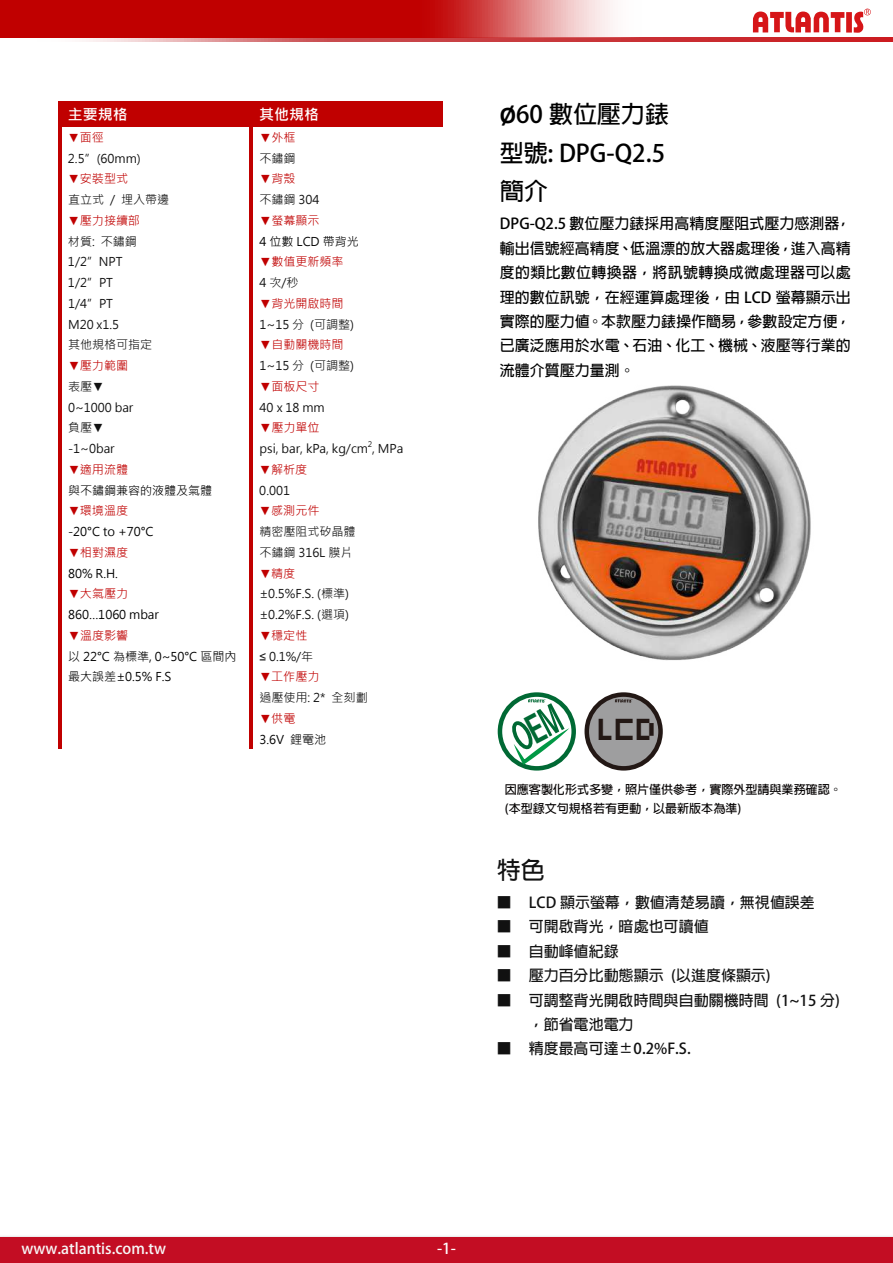
<style>
.page{position:relative;width:893px;height:1263px;background:#fff}
.page>*{position:absolute;margin:0;border:0;box-sizing:border-box;transform-origin:0 0}
.t1{font:33.9px "hooge 05 55 Cyr 2";color:#231815}
.t2{font:700 24px/39px "Adobe Fan Heiti Std";color:#000}
.t3{font:700 24px "Adobe Fan Heiti Std";color:#111}
.t4{font:700 15px/24.5px "Adobe Fan Heiti Std";color:#000;text-align:justify}
.t5{font:700 15px/24.3px "Adobe Fan Heiti Std";color:#111}
.t6{font:700 15px "Adobe Fan Heiti Std";color:#f7f7f7}
.t7{font:700 15px "Microsoft Jheng Hei";color:#fff}
.t8{font:700 15px "Adobe Fan Heiti Std";color:#fff}
.t9{font:700 12.15px/19.5px "Adobe Fan Heiti Std";color:#040000}
.t10{font:12px/20.7px "Microsoft Jheng Hei";color:#111}
.t11{font:12px "Microsoft Jheng Hei";color:#c00000}
.t12{font:12px/20.7px "Microsoft Jheng Hei";color:#000}
.t13{font:7.5px "Microsoft Jheng Hei";color:#111}
.s1{color:#c00000}
.s2{font-family:"Arial"}
.s3{font-family:"Calibri"}
</style>
<div class="page">
<div style="left:587px;top:694px;width:73px;height:74px;background:#9e9e9f;border-radius:50%"></div>
<div style="left:584px;top:692px;width:79px;height:78px;border:4px solid #231815;border-radius:50%"></div>
<svg style="left:615px;top:699px;width:17px;height:4px"></svg>
<div style="left:498px;top:692px;width:78px;height:78px;border:4px solid #006934;border-radius:50%"></div>
<img style="left:538px;top:385px;width:273px;height:276px">
<div style="left:0;top:1237px;width:893px;height:26px;background:#c30d23"></div>
<svg style="left:753px;top:9px;width:118px;height:24px"></svg>
<svg style="left:86px;top:38px;width:807px;height:3px;background:#d05457"></svg>
<svg style="left:0;top:0;width:662px;height:38px;background:#cc3434"></svg>
<div style="left:61px;top:101px;width:7px;height:26px;background:#c00000"></div>
<div style="left:243px;top:101px;width:7px;height:26px;background:#c00000"></div>
<div style="left:68px;top:101px;width:175px;height:26px;background:#c00000"></div>
<div style="left:253px;top:101px;width:6px;height:26px;background:#c00000"></div>
<div style="left:434px;top:101px;width:9px;height:26px;background:#c00000"></div>
<div style="left:259px;top:101px;width:175px;height:26px;background:#c00000"></div>
<hr style="left:58px;top:101px;width:3px;height:26px;background:#c00000">
<hr style="left:250px;top:101px;width:3px;height:26px;background:#c00000">
<hr style="left:58px;top:127px;width:3px;height:622px;background:#c00000">
<hr style="left:250px;top:127px;width:3px;height:622px;background:#c00000">
<svg style="left:508px;top:699px;width:61px;height:66px"></svg>
<p class="t7" style="left:68px;top:105px;width:61px">主要規格</p>
<p class="t7" style="left:259px;top:105px;width:61px">其他規格</p>
<p class="t11" style="left:68px;top:130px;width:38px">▼面徑</p>
<p class="t10" style="left:68px;top:148px;width:74px">2.5”(60mm)</p>
<p class="t11" style="left:68px;top:171px;width:62px">▼安裝型式</p>
<p class="t10" style="left:68px;top:189px;width:103px">直立式 / 埋入帶邊</p>
<p class="t11" style="left:68px;top:213px;width:74px">▼壓力接續部</p>
<p class="t10" style="left:68px;top:231px;width:86px">材質: 不鏽鋼<br>1/2”NPT<br>1/2”PT<br>1/4”PT<br>M20 x1.5<br>其他規格可指定</p>
<p class="t11" style="left:68px;top:358px;width:62px">▼壓力範圍</p>
<p class="t10" style="left:68px;top:376px;width:67px">表壓▼<br>0~1000 bar負壓▼ -1~0bar</p>
<p class="t11" style="left:68px;top:462px;width:62px">▼適用流體</p>
<p class="t12" style="left:68px;top:480px;width:146px">與不鏽鋼兼容的液體及氣體</p>
<p class="t11" style="left:68px;top:503px;width:62px">▼環境溫度</p>
<p class="t12" style="left:68px;top:521px;width:87px">-20°C to +70°C</p>
<p class="t11" style="left:68px;top:545px;width:62px">▼相對濕度</p>
<p class="t12" style="left:68px;top:563px;width:51px">80% R.H.</p>
<p class="t11" style="left:68px;top:586px;width:62px">▼大氣壓力</p>
<p class="t12" style="left:68px;top:604px;width:92px">860…1060 mbar</p>
<p class="t11" style="left:68px;top:628px;width:62px">▼溫度影響</p>
<p class="t12" style="left:68px;top:646px;width:170px">以 22°C 為標準, 0~50°C 區間內最大誤差±0.5% F.S</p>
<p class="t11" style="left:259px;top:130px;width:38px">▼外框</p>
<p class="t10" style="left:259px;top:148px;width:38px">不鏽鋼</p>
<p class="t11" style="left:259px;top:171px;width:38px">▼背殼</p>
<p class="t10" style="left:259px;top:189px;width:62px">不鏽鋼 304</p>
<p class="t11" style="left:259px;top:213px;width:62px">▼螢幕顯示</p>
<p class="t12" style="left:259px;top:231px;width:101px">4 位數 LCD 帶背光</p>
<p class="t11" style="left:259px;top:254px;width:86px">▼數值更新頻率</p>
<p class="t10" style="left:259px;top:272px;width:41px">4 次/秒</p>
<p class="t11" style="left:259px;top:296px;width:86px">▼背光開啟時間</p>
<p class="t10" style="left:260px;top:314px;width:96px">1~15 分 (可調整)</p>
<p class="t11" style="left:260px;top:337px;width:86px">▼自動關機時間</p>
<p class="t10" style="left:260px;top:355px;width:96px">1~15 分 (可調整)</p>
<p class="t11" style="left:260px;top:379px;width:62px">▼面板尺寸</p>
<p class="t10" style="left:260px;top:397px;width:67px">40 x 18 mm</p>
<p class="t11" style="left:260px;top:421px;width:62px">▼壓力單位</p>
<p class="t10" style="left:260px;top:438px;width:145px">psi, bar, kPa, kg/cm , MPa</p>
<p class="t13" style="left:368px;top:440px;width:6px">2</p>
<p class="t11" style="left:259px;top:462px;width:50px">▼解析度</p>
<p class="t10" style="left:259px;top:480px;width:32px">0.001</p>
<p class="t11" style="left:259px;top:503px;width:62px">▼感測元件</p>
<p class="t10" style="left:259px;top:521px;width:98px">精密壓阻式矽晶體不鏽鋼 316L 膜片</p>
<p class="t11" style="left:259px;top:566px;width:38px">▼精度</p>
<p class="t10" style="left:259px;top:584px;width:91px">±0.5%F.S. (標準) ±0.2%F.S. (選項)</p>
<p class="t10" style="left:259px;top:625px;width:56px"><span class="s1">▼穩定性</span><span class="s2">≤</span> 0.1%/年</p>
<p class="t11" style="left:259px;top:669px;width:62px">▼工作壓力</p>
<p class="t10" style="left:259px;top:687px;width:110px">過壓使用: 2* 全刻劃</p>
<p class="t11" style="left:259px;top:711px;width:38px">▼供電</p>
<p class="t12" style="left:259px;top:729px;width:68px">3.6V 鋰電池</p>
<h2 class="t2" style="left:500px;top:95px;width:171px"><span class="s3">Ø</span>60 數位壓力錶型號: DPG-Q2.5簡介</h2>
<p class="t4" style="left:500px;top:212px;width:352px">DPG-Q2.5 數位壓力錶採用高精度壓阻式壓力感測器，輸出信號經高精度、低溫漂的放大器處理後，進入高精度的類比數位轉換器，將訊號轉換成微處理器可以處理的數位訊號，在經運算處理後，由 LCD 螢幕顯示出實際的壓力值。本款壓力錶操作簡易，參數設定方便，已廣泛應用於水電、石油、化工、機械、液壓等行業的流體介質壓力量測。</p>
<h1 class="t1" style="left:599px;top:706px;width:61px">LCD</h1>
<p class="t9" style="left:505px;top:780px;width:339px">因應客製化形式多變，照片僅供參考，實際外型請與業務確認。(本型錄文句規格若有更動，以最新版本為準)</p>
<h2 class="t3" style="left:497px;top:856px;width:49px">特色</h2>
<p class="t5" style="left:497px;top:891px;width:319px">■ LCD 顯示螢幕，數值清楚易讀，無視值誤差</p>
<p class="t5" style="left:497px;top:915px;width:213px">■ 可開啟背光，暗處也可讀值</p>
<p class="t5" style="left:497px;top:939px;width:123px">■ 自動峰值紀錄</p>
<p class="t5" style="left:497px;top:964px;width:275px">■ 壓力百分比動態顯示 (以進度條顯示)</p>
<p class="t5" style="left:529px;top:988px;width:313px;text-indent:-32px">■ 可調整背光開啟時間與自動關機時間 (1~15 分)，節省電池電力</p>
<p class="t5" style="left:497px;top:1037px;width:195px">■ 精度最高可達±0.2%F.S.</p>
<p class="t6" style="left:22px;top:1239px;width:146px">www.atlantis.com.tw</p>
<p class="t8" style="left:437px;top:1239px;width:20px">-1-</p>
</div>
